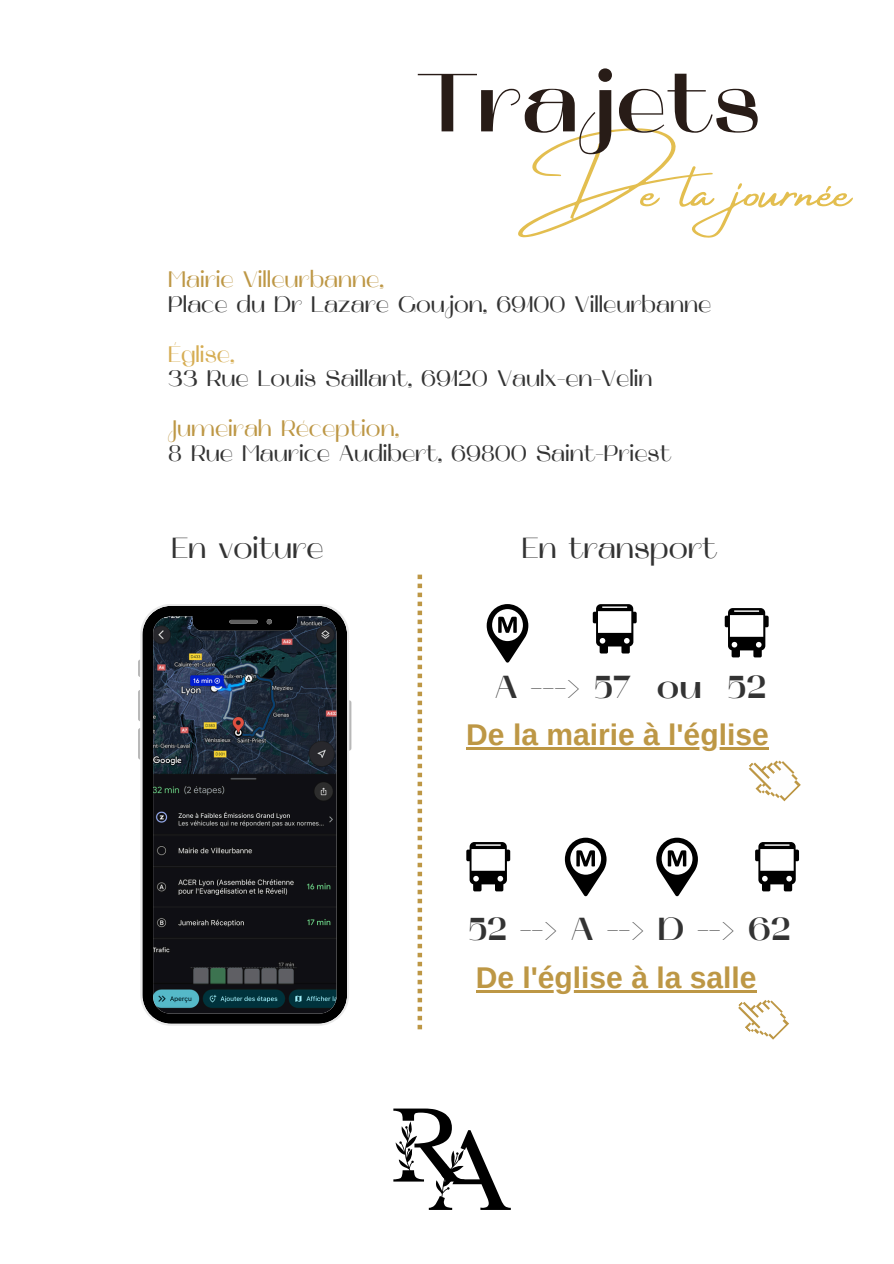
<style>
.page{position:relative;width:894px;height:1264px;background:#fff}
.page>*{position:absolute;margin:0;border:0;box-sizing:border-box;transform-origin:0 0}
.t1{font:700 82.5px "Mak";color:#281c17}
.t2{font:57.9px "Amsterdam Four";color:#e3be4f}
.t3{font:700 31.95px "Mak";color:#333}
.t4{font:700 30px "Arimo";color:#bd9745}
.t5{font:300 29.1px "Mak";color:#333}
.t6{font:300 22.5px "Mak";color:#333}
.t7{font:300 22.5px "Mak";color:#bd9745}
.t8{font:300 22.5px "Mak";color:#d6ad53}
</style>
<div class="page">
<svg style="left:393px;top:1108px;width:117px;height:101px"></svg>
<svg style="left:417px;top:574px;width:5px;height:455px"></svg>
<svg style="left:592px;top:604px;width:44px;height:49px"></svg>
<svg style="left:486px;top:604px;width:42px;height:58px"></svg>
<svg style="left:138px;top:659px;width:2px;height:18px"></svg>
<svg style="left:138px;top:690px;width:2px;height:31px"></svg>
<svg style="left:138px;top:728px;width:2px;height:31px"></svg>
<svg style="left:349px;top:700px;width:2px;height:50px"></svg>
<svg style="left:140px;top:604px;width:209px;height:421px;background:#22282f"></svg>
<svg style="left:748px;top:747px;width:53px;height:55px"></svg>
<svg style="left:724px;top:608px;width:44px;height:49px"></svg>
<svg style="left:656px;top:837px;width:41px;height:59px"></svg>
<svg style="left:730px;top:990px;width:59px;height:50px"></svg>
<svg style="left:755px;top:842px;width:43px;height:49px"></svg>
<svg style="left:564px;top:837px;width:42px;height:59px"></svg>
<svg style="left:466px;top:842px;width:44px;height:49px"></svg>
<hr style="left:466px;top:747px;width:302px;height:3px;background:#bd9745">
<hr style="left:475px;top:989px;width:281px;height:3px;background:#bd9745">
<p class="t1" style="left:417px;top:68px;width:345px">Trajets</p>
<h2 class="t2" style="left:516px;top:159px;width:335px">De la journée</h2>
<p class="t7" style="left:168px;top:270px;width:217px">Mairie Villeurbanne,</p>
<p class="t6" style="left:168px;top:295px;width:544px">Place du Dr Lazare Goujon, 69100 Villeurbanne</p>
<p class="t8" style="left:168px;top:344px;width:68px">Église,</p>
<p class="t6" style="left:168px;top:369px;width:485px">33 Rue Louis Saillant, 69120 Vaulx-en-Velin</p>
<p class="t7" style="left:168px;top:419px;width:232px">Jumeirah Réception,</p>
<p class="t6" style="left:168px;top:443px;width:504px">8 Rue Maurice Audibert, 69800 Saint-Priest</p>
<p class="t5" style="left:171px;top:535px;width:153px">En voiture</p>
<p class="t5" style="left:521px;top:535px;width:197px">En transport</p>
<p class="t3" style="left:494px;top:674px;width:273px">A ---&gt; 57 ou 52</p>
<p class="t4" style="left:466px;top:718px;width:304px">De la mairie à l'église</p>
<p class="t3" style="left:468px;top:915px;width:324px">52 --&gt; A --&gt; D --&gt; 62</p>
<p class="t4" style="left:475px;top:960px;width:282px">De l'église à la salle</p>
</div>
